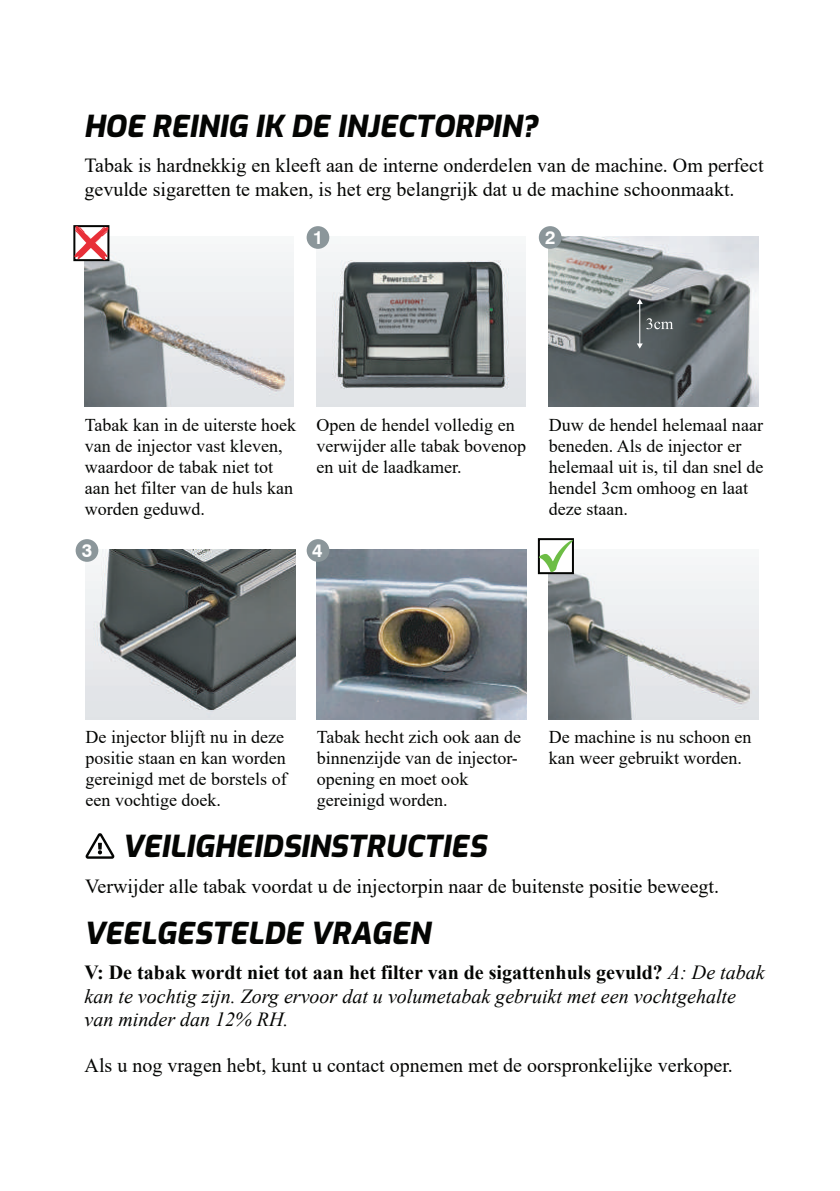
<style>
.page{position:relative;width:840px;height:1191px;background:#fff}
.page>*{position:absolute;margin:0;border:0;box-sizing:border-box;transform-origin:0 0}
.t1{font:italic 800 30px "Exo";color:#040503}
.t2{font:20px/23.2px "Times New Roman";color:#040503}
.t3{font:italic 20px/23.2px "Times New Roman";color:#040503}
.t4{font:700 18.6px "Swiss 721 BT";color:#fff}
.t5{font:18px/21.2px "Times New Roman";color:#040503}
.s1{font-weight:700;font-style:normal}
</style>
<div class="page">
<img style="left:316px;top:549px;width:209px;height:170px">
<img style="left:84px;top:236px;width:209px;height:170px">
<svg style="left:85px;top:833px;width:29px;height:25px"></svg>
<img style="left:86px;top:549px;width:209px;height:170px">
<div style="left:306px;top:539px;width:23px;height:23px;background:#8b969a;border-radius:50%"></div>
<img style="left:548px;top:549px;width:209px;height:170px">
<svg style="left:537px;top:538px;width:36px;height:36px"></svg>
<svg style="left:538px;top:540px;width:34px;height:32px"></svg>
<svg style="left:73px;top:225px;width:36px;height:36px"></svg>
<svg style="left:74px;top:226px;width:34px;height:34px"></svg>
<img style="left:548px;top:236px;width:209px;height:170px">
<div style="left:538px;top:226px;width:23px;height:23px;background:#8b969a;border-radius:50%"></div>
<hr style="left:639px;top:303px;width:1px;height:41px;background:#fff">
<svg style="left:636px;top:299px;width:6px;height:5px"></svg>
<svg style="left:636px;top:343px;width:6px;height:6px"></svg>
<svg style="left:646px;top:318px;width:26px;height:11px"></svg>
<img style="left:316px;top:236px;width:209px;height:170px">
<div style="left:306px;top:226px;width:23px;height:23px;background:#8b969a;border-radius:50%"></div>
<div style="left:76px;top:539px;width:22px;height:23px;background:#8b969a;border-radius:50%"></div>
<h1 class="t1" style="left:84px;top:103px;width:455px">HOE REINIG IK DE INJECTORPIN?</h1>
<p class="t2" style="left:84px;top:153px;width:680px">Tabak is hardnekkig en kleeft aan de interne onderdelen van de machine. Om perfect gevulde sigaretten te maken, is het erg belangrijk dat u de machine schoonmaakt.</p>
<p class="t4" style="left:313px;top:226px;width:12px">1</p>
<p class="t4" style="left:544px;top:226px;width:12px">2</p>
<p class="t5" style="left:85px;top:413px;width:213px">Tabak kan in de uiterste hoek van de injector vast kleven, waardoor de tabak niet tot aan het filter van de huls kan worden geduwd.</p>
<p class="t4" style="left:82px;top:539px;width:12px">3</p>
<p class="t5" style="left:316px;top:413px;width:211px">Open de hendel volledig en verwijder alle tabak bovenop en uit de laadkamer.</p>
<p class="t4" style="left:312px;top:539px;width:12px">4</p>
<p class="t5" style="left:548px;top:413px;width:216px">Duw de hendel helemaal naar beneden. Als de injector er helemaal uit is, til dan snel de hendel 3cm omhoog en laat deze staan.</p>
<p class="t5" style="left:85px;top:725px;width:202px">De injector blijft nu in deze positie staan en kan worden gereinigd met de borstels of een vochtige doek.</p>
<p class="t5" style="left:316px;top:725px;width:206px">Tabak hecht zich ook aan de binnenzijde van de injector&shy;opening en moet ook gereinigd worden.</p>
<p class="t5" style="left:548px;top:725px;width:204px">De machine is nu schoon en kan weer gebruikt worden.</p>
<h1 class="t1" style="left:122px;top:823px;width:365px">VEILIGHEIDSINSTRUCTIES</h1>
<p class="t2" style="left:85px;top:874px;width:635px">Verwijder alle tabak voordat u de injectorpin naar de buitenste positie beweegt.</p>
<h1 class="t1" style="left:84px;top:910px;width:348px">VEELGESTELDE VRAGEN</h1>
<p class="t3" style="left:84px;top:960px;width:681px"><span class="s1">V: De tabak wordt niet tot aan het filter van de sigattenhuls gevuld?</span> A: De tabak kan te vochtig zijn. Zorg ervoor dat u volumetabak gebruikt met een vochtgehalte van minder dan 12% RH.</p>
<p class="t2" style="left:84px;top:1053px;width:649px">Als u nog vragen hebt, kunt u contact opnemen met de oorspronkelijke verkoper.</p>
</div>
